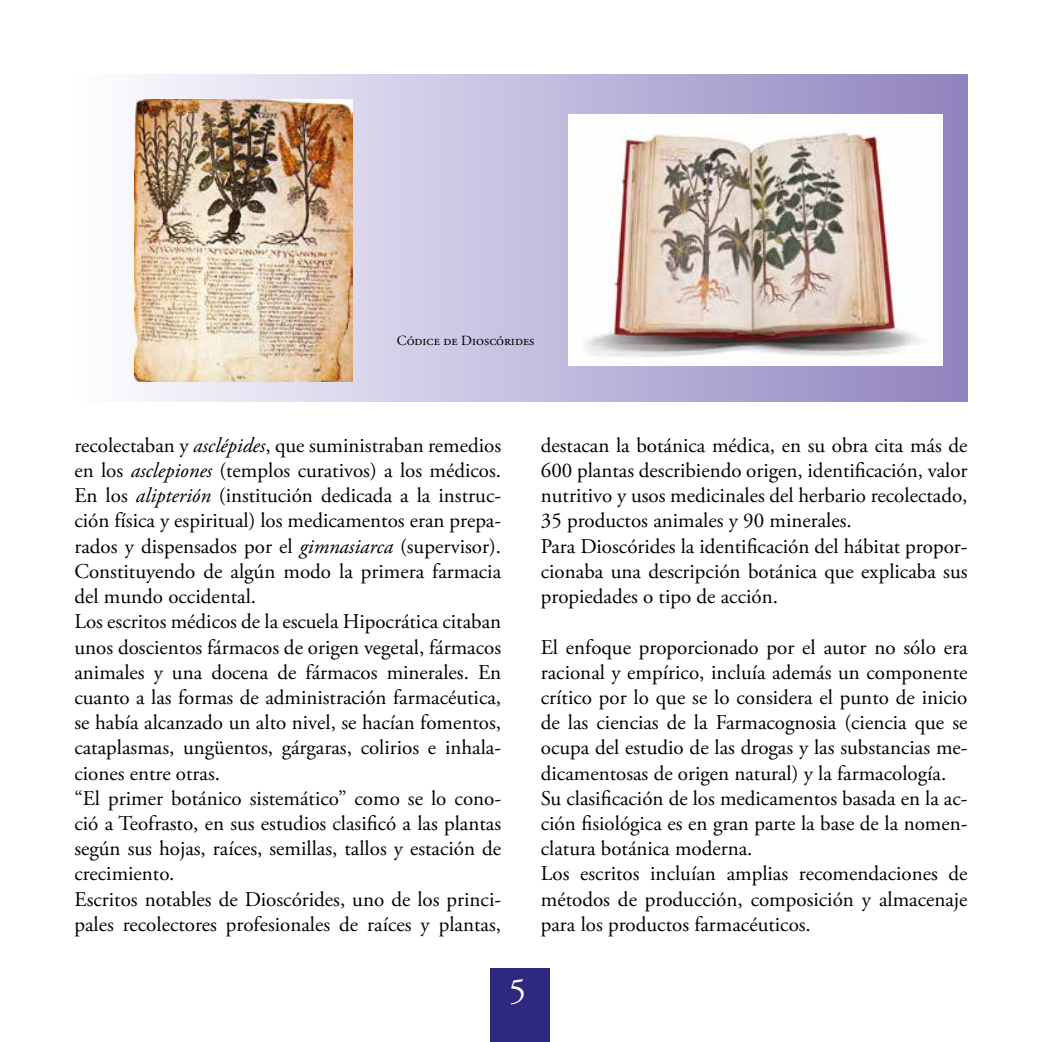
<style>
.page{position:relative;width:1042px;height:1042px;background:#fff}
.page>*{position:absolute;margin:0;border:0;box-sizing:border-box;transform-origin:0 0}
.t1{font:35px "Adobe Garamond Pro";color:#fff}
.t2{font:21px/25.2px "Adobe Garamond Pro";color:#000}
.t3{font:14px "Adobe Garamond Pro";color:#000}
.s1{font-style:italic}
</style>
<div class="page">
<div style="left:490px;top:968px;width:60px;height:74px;background:#2e2881"></div>
<div style="left:74px;top:74px;width:893px;height:328px;background:linear-gradient(to right,#fefeff,#9083bf)"></div>
<img style="left:134px;top:100px;width:219px;height:281px">
<img style="left:568px;top:114px;width:375px;height:252px">
<p class="t3" style="left:397px;top:332px;width:139px">Códice de Dioscórides</p>
<p class="t2" style="left:74px;top:433px;width:428px">recolectaban y <span class="s1">asclépides</span>, que suministraban remedios en los <span class="s1">asclepiones</span> (templos curativos) a los médicos.<br>En los <span class="s1">alipterión</span> (institución dedicada a la instruc&shy;ción física y espiritual) los medicamentos eran prepa&shy;rados y dispensados por el <span class="s1">gimnasiarca</span> (supervisor).<br>Constituyendo de algún modo la primera farmacia del mundo occidental.<br>Los escritos médicos de la escuela Hipocrática citaban unos doscientos fármacos de origen vegetal, fármacos animales y una docena de fármacos minerales. En cuanto a las formas de administración farmacéutica, se había alcanzado un alto nivel, se hacían fomentos, cataplasmas, ungüentos, gárgaras, colirios e inhala&shy;ciones entre otras.<br>“El primer botánico sistemático” como se lo cono&shy;ció a Teofrasto, en sus estudios clasificó a las plantas según sus hojas, raíces, semillas, tallos y estación de crecimiento.<br>Escritos notables de Dioscórides, uno de los princi&shy;pales recolectores profesionales de raíces y plantas,</p>
<p class="t2" style="left:541px;top:433px;width:428px">destacan la botánica médica, en su obra cita más de 600 plantas describiendo origen, identificación, valor nutritivo y usos medicinales del herbario recolectado, 35 productos animales y 90 minerales.<br>Para Dioscórides la identificación del hábitat propor&shy;cionaba una descripción botánica que explicaba sus propiedades o tipo de acción.</p>
<p class="t2" style="left:541px;top:635px;width:428px">El enfoque proporcionado por el autor no sólo era racional y empírico, incluía además un componente crítico por lo que se lo considera el punto de inicio de las ciencias de la Farmacognosia (ciencia que se ocupa del estudio de las drogas y las substancias me&shy;dicamentosas de origen natural) y la farmacología.<br>Su clasificación de los medicamentos basada en la ac&shy;ción fisiológica es en gran parte la base de la nomen&shy;clatura botánica moderna.<br>Los escritos incluían amplias recomendaciones de métodos de producción, composición y almacenaje para los productos farmacéuticos.</p>
<h1 class="t1" style="left:509px;top:970px;width:19px">5</h1>
</div>
